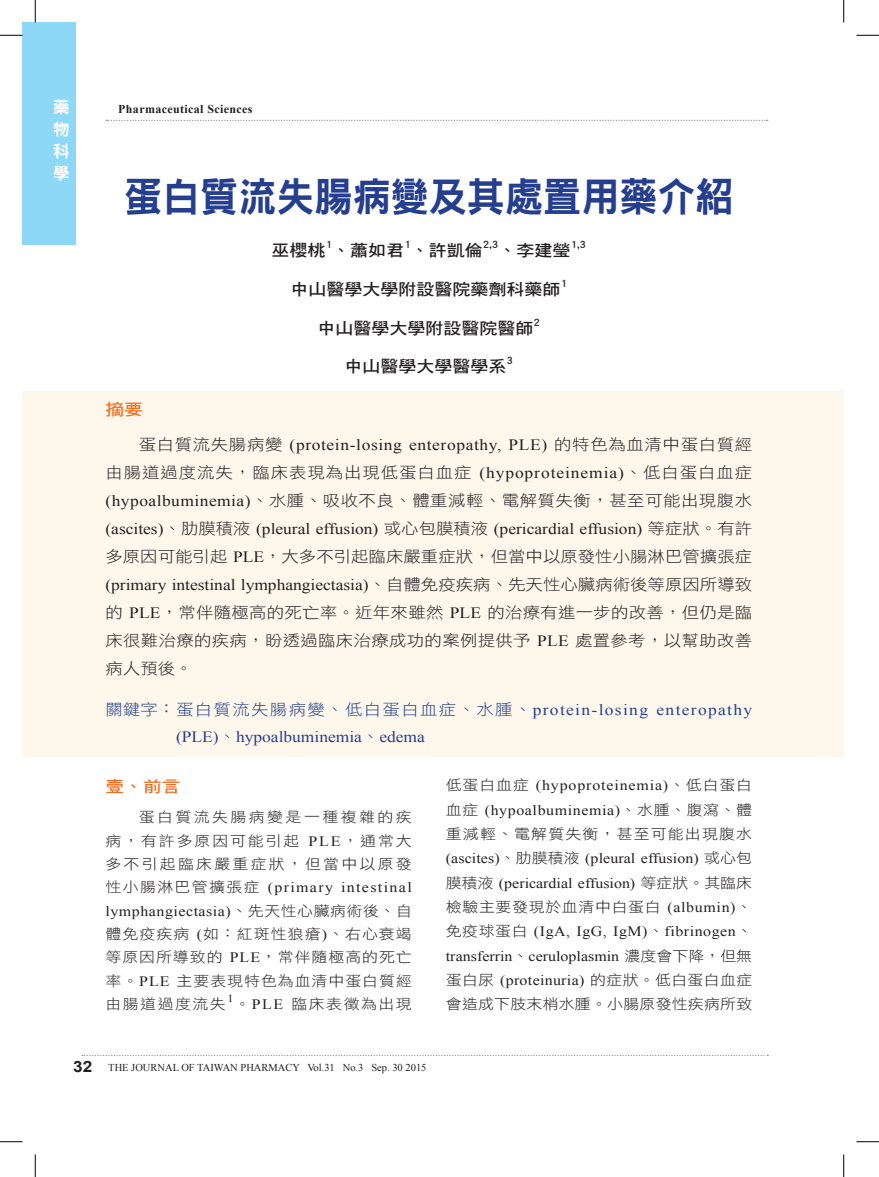
<style>
.page{position:relative;width:879px;height:1177px;background:#fff}
.page>*{position:absolute;margin:0;border:0;box-sizing:border-box;transform-origin:0 0}
.t1{font:40.5px "DF Hei Std W9";color:#253f8e;scale:.94 1}
.t2{font:16.5px/22px "DF Hei Std W9";color:#fff;text-align:justify}
.t3{font:16.2px "DF Hei Std W7";color:#231f20;scale:1.11 1}
.t4{font:15.9px "DF Hei Std W7";color:#f36e21;scale:1.18 1}
.t5{font:15.75px "Times New Roman";color:#231f20;scale:1.11 1}
.t6{font:15.75px/27.9px "DF Hei Std W3";letter-spacing:.015em;color:#231f20;text-align:justify;scale:1.11 1}
.t7{font:15.75px/27.9px "DF Hei Std W3";letter-spacing:.055em;color:#231f20;scale:1.11 1}
.t8{font:15.75px/27px "Times New Roman";letter-spacing:.075em;color:#253f8e;scale:1.11 1}
.t9{font:15.75px "Times New Roman";letter-spacing:.035em;color:#231f20;scale:1.11 1}
.t10{font:14.4px/23.4px "DF Hei Std W3";letter-spacing:.065em;color:#231f20;text-align:justify;scale:1.11 1}
.t11{font:14.4px/24.3px "Times New Roman";letter-spacing:.005em;color:#231f20;scale:1.11 1}
.t12{font:14.4px/23.4px "Times New Roman";letter-spacing:.06em;color:#231f20;scale:1.11 1}
.t13{font:14.4px/24.3px "Times New Roman";letter-spacing:.035em;color:#231f20;scale:1.11 1}
.t14{font:14.4px/24.3px "DF Hei Std W3";letter-spacing:.015em;color:#231f20;scale:1.11 1}
.t15{font:14.4px "DF Hei Std W3";letter-spacing:.04em;color:#231f20;scale:1.11 1}
.t16{font:14.4px "DF Hei Std W3";letter-spacing:.095em;color:#231f20;scale:1.11 1}
.t17{font:700 12px "Times New Roman";letter-spacing:.03em;color:#231f20}
.t18{font:10.95px "Times New Roman";color:#231f20;scale:1.11 1}
.t19{font:10.8px "DF Hei Std W7";color:#231f20;scale:1.11 1}
.t20{font:10.5px "Times New Roman";color:#231f20}
.s1{font-family:"DF Hei Std W3"}
.s2{font-family:"Times New Roman"}
.s3{font-family:"Arial";font-weight:700;font-size:15.6px}
</style>
<div class="page">
<svg style="left:106px;top:120px;width:661px;height:1px"></svg>
<div style="left:22px;top:22px;width:54px;height:223px;background:#8dd7f7"></div>
<div style="left:22px;top:391px;width:821px;height:366px;background:#fef8ec"></div>
<hr style="left:34px;top:0;width:2px;height:23px;background:#fff">
<svg style="left:0;top:35px;width:22px;height:1px"></svg>
<svg style="left:856px;top:35px;width:22px;height:1px"></svg>
<svg style="left:0;top:1141px;width:22px;height:1px"></svg>
<svg style="left:856px;top:1141px;width:22px;height:1px"></svg>
<svg style="left:35px;top:0;width:1px;height:23px"></svg>
<svg style="left:35px;top:1154px;width:1px;height:22px"></svg>
<svg style="left:843px;top:0;width:1px;height:23px"></svg>
<svg style="left:843px;top:1154px;width:1px;height:22px"></svg>
<p class="t2" style="left:53px;top:96px;width:17px">藥物科學</p>
<p class="t17" style="left:118px;top:101px;width:136px">Pharmaceutical Sciences</p>
<h1 class="t1" style="left:124px;top:174px;width:649px">蛋白質流失腸病變及其處置用藥介紹</h1>
<p class="t3" style="left:271px;top:241px;width:192px">巫櫻桃、蕭如君、許凱倫</p>
<p class="t19" style="left:325px;top:238px;width:7px">1</p>
<p class="t19" style="left:404px;top:238px;width:7px">1</p>
<p class="t19" style="left:482px;top:238px;width:16px">2,3</p>
<p class="t3" style="left:498px;top:241px;width:66px">、李建瑩</p>
<p class="t19" style="left:570px;top:238px;width:16px">1,3</p>
<p class="t3" style="left:290px;top:280px;width:245px">中山醫學大學附設醫院藥劑科藥師</p>
<p class="t19" style="left:560px;top:277px;width:7px">1</p>
<p class="t3" style="left:317px;top:319px;width:196px">中山醫學大學附設醫院醫師</p>
<p class="t19" style="left:533px;top:316px;width:7px">2</p>
<p class="t3" style="left:344px;top:357px;width:147px">中山醫學大學醫學系</p>
<p class="t19" style="left:506px;top:354px;width:7px">3</p>
<p class="t4" style="left:105px;top:401px;width:33px">摘要</p>
<p class="t9" style="left:139px;top:434px;width:554px"><span class="s1">蛋白質流失腸病變</span> (protein-losing enteropathy, PLE) <span class="s1">的特色為血清中蛋白質經</span></p>
<p class="t7" style="left:105px;top:458px;width:584px">由腸道過度流失，臨床表現為出現低蛋白血症 <span class="s2">(hypoproteinemia)</span>、低白蛋白血症<span class="s2">(hypoalbuminemia)</span>、水腫、吸收不良、體重減輕、電解質失衡，甚至可能出現腹水</p>
<p class="t5" style="left:105px;top:518px;width:584px">(ascites)<span class="s1">、肋膜積液</span> (pleural effusion) <span class="s1">或心包膜積液</span> (pericardial effusion) <span class="s1">等症狀。有許</span></p>
<p class="t6" style="left:105px;top:542px;width:584px">多原因可能引起 <span class="s2">PLE</span>，大多不引起臨床嚴重症狀，但當中以原發性小腸淋巴管擴張症</p>
<p class="t5" style="left:105px;top:574px;width:584px">(primary intestinal lymphangiectasia)<span class="s1">、自體免疫疾病、先天性心臟病術後等原因所導致</span></p>
<p class="t6" style="left:105px;top:598px;width:584px">的 <span class="s2">PLE</span>，常伴隨極高的死亡率。近年來雖然 <span class="s2">PLE</span> 的治療有進一步的改善，但仍是臨床很難治療的疾病，盼透過臨床治療成功的案例提供予 <span class="s2">PLE</span> 處置參考，以幫助改善病人預後。</p>
<p class="t8" style="left:176px;top:695px;width:520px;text-indent:-70px"><span class="s1">關鍵字：蛋白質流失腸病變、低白蛋白血症、水腫、</span>protein-losing enteropathy (PLE)<span class="s1">、</span>hypoalbuminemia<span class="s1">、</span>edema</p>
<p class="t4" style="left:105px;top:777px;width:65px">壹、前言</p>
<p class="t10" style="left:105px;top:804px;width:277px;text-indent:33px">蛋白質流失腸病變是一種複雜的疾病，有許多原因可能引起 <span class="s2">PLE</span>，通常大多不引起臨床嚴重症狀，但當中以原發</p>
<p class="t12" style="left:105px;top:875px;width:277px"><span class="s1">性小腸淋巴管擴張症</span> (primary intestinal lymphangiectasia)<span class="s1">、先天性心臟病術後、自</span></p>
<p class="t10" style="left:105px;top:921px;width:277px">體免疫疾病 <span class="s2">(</span>如：紅斑性狼瘡<span class="s2">)</span>、右心衰竭等原因所導致的 <span class="s2">PLE</span>，常伴隨極高的死亡率。<span class="s2">PLE</span> 主要表現特色為血清中蛋白質經由腸道過度流失</p>
<p class="t13" style="left:446px;top:773px;width:277px"><span class="s1">低蛋白血症</span> (hypoproteinemia)<span class="s1">、低白蛋白血症</span> (hypoalbuminemia)<span class="s1">、水腫、腹瀉、體</span></p>
<p class="t10" style="left:446px;top:821px;width:277px">重減輕、電解質失衡，甚至可能出現腹水</p>
<p class="t11" style="left:446px;top:845px;width:277px">(ascites)<span class="s1">、肋膜積液</span> (pleural effusion) <span class="s1">或心包膜積液</span> (pericardial effusion) <span class="s1">等症狀。其臨床</span></p>
<p class="t15" style="left:446px;top:898px;width:277px">檢驗主要發現於血清中白蛋白 <span class="s2">(albumin)</span>、</p>
<p class="t11" style="left:446px;top:918px;width:277px"><span class="s1">免疫球蛋白</span> (IgA, IgG, IgM)<span class="s1">、</span>fibrinogen<span class="s1">、</span>transferrin<span class="s1">、</span>ceruloplasmin <span class="s1">濃度會下降，但無</span></p>
<p class="t14" style="left:446px;top:966px;width:277px">蛋白尿 <span class="s2">(proteinuria)</span> 的症狀。低白蛋白血症會造成下肢末梢水腫。小腸原發性疾病所致</p>
<p class="t18" style="left:227px;top:990px;width:7px">1</p>
<p class="t16" style="left:234px;top:995px;width:161px">。<span class="s2">PLE</span> 臨床表徵為出現</p>
<p class="t20" style="left:73px;top:1060px;width:355px"><span class="s3">32</span> THE JOURNAL OF TAIWAN PHARMACY Vol.31 No.3 Sep. 30 2015</p>
</div>
